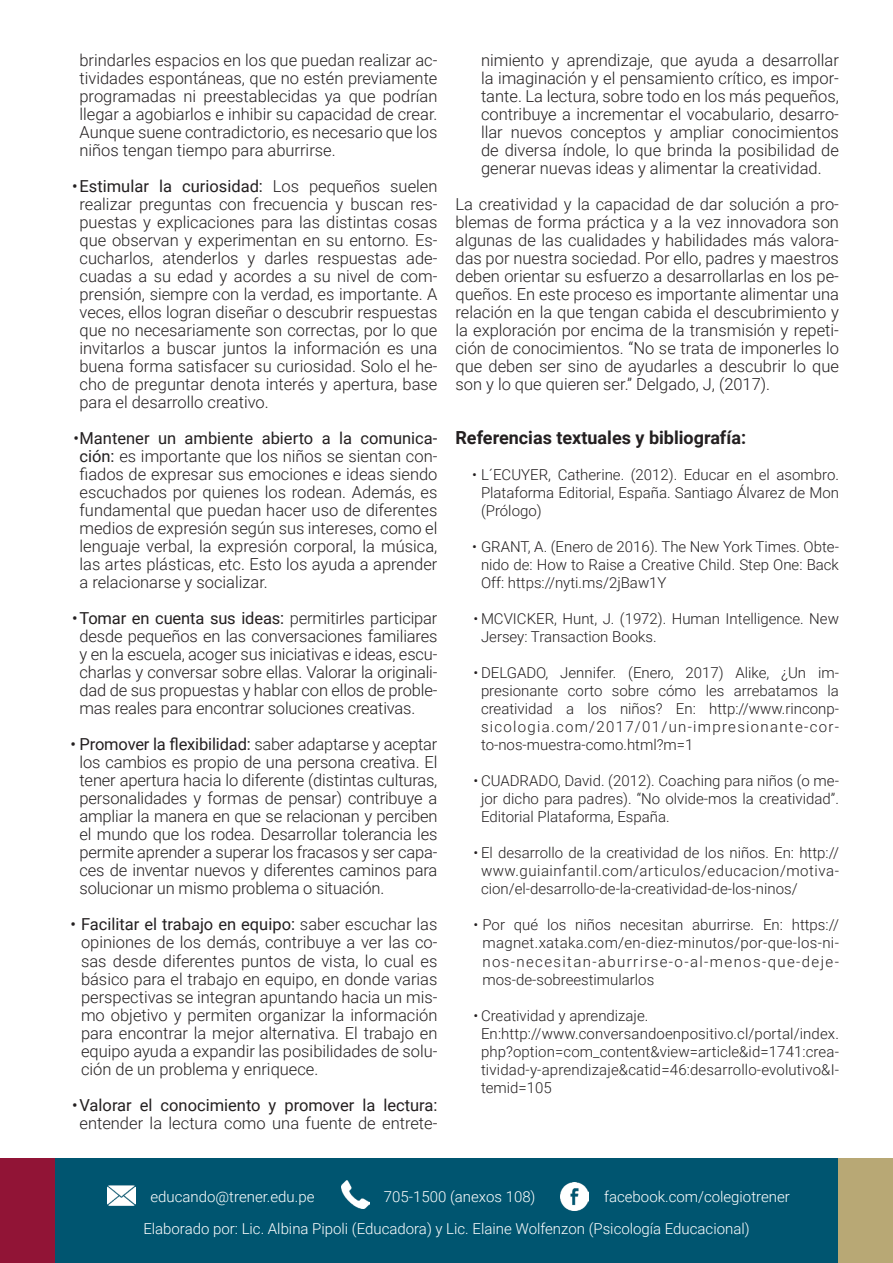
<style>
.page{position:relative;width:893px;height:1263px;background:#fff}
.page>*{position:absolute;margin:0;border:0;box-sizing:border-box;transform-origin:0 0}
.t1{font:700 18px "Roboto";color:#231f20}
.t2{font:300 16.5px/18px "Roboto";color:#231f20;text-align:justify}
.t3{font:16.5px/18px "Roboto";color:#231f20;text-align:center}
.t4{font:300 15px/18px "Roboto";color:#231f20;text-align:justify}
.t5{font:300 15px "Roboto";color:#fff}
.s1{font-weight:400}
.s2{font-weight:300}
</style>
<div class="page">
<div style="left:1px;top:1159px;width:891px;height:104px;background:#005570"></div>
<img style="left:561px;top:1182px;width:28px;height:28px">
<img style="left:341px;top:1180px;width:28px;height:28px">
<img style="left:108px;top:1185px;width:28px;height:21px">
<div style="left:838px;top:1159px;width:55px;height:104px;background:#b8a875"></div>
<div style="left:0;top:1159px;width:54px;height:104px;background:#911436"></div>
<p class="t2" style="left:80px;top:51px;width:359px">brindarles espacios en los que puedan realizar ac&shy;tividades espontáneas, que no estén previamente programadas ni preestablecidas ya que podrían llegar a agobiarlos e inhibir su capacidad de crear.<br>Aunque suene contradictorio, es necesario que los niños tengan tiempo para aburrirse.</p>
<p class="t2" style="left:80px;top:177px;width:359px;text-indent:-8px"><span class="s1">•Estimular la curiosidad:</span> Los pequeños suelen realizar preguntas con frecuencia y buscan res&shy;puestas y explicaciones para las distintas cosas que observan y experimentan en su entorno. Es&shy;cucharlos, atenderlos y darles respuestas ade&shy;cuadas a su edad y acordes a su nivel de com&shy;prensión, siempre con la verdad, es importante. A veces, ellos logran diseñar o descubrir respuestas que no necesariamente son correctas, por lo que invitarlos a buscar juntos la información es una buena forma satisfacer su curiosidad. Solo el he&shy;cho de preguntar denota interés y apertura, base para el desarrollo creativo.</p>
<p class="t2" style="left:80px;top:429px;width:359px;text-indent:-6px"><span class="s1">•Mantener un ambiente abierto a la comunica&shy;ción:</span> es importante que los niños se sientan con&shy;fiados de expresar sus emociones e ideas siendo escuchados por quienes los rodean. Además, es fundamental que puedan hacer uso de diferentes medios de expresión según sus intereses, como el lenguaje verbal, la expresión corporal, la música, las artes plásticas, etc. Esto los ayuda a aprender a relacionarse y socializar.</p>
<p class="t2" style="left:80px;top:609px;width:359px;text-indent:-8px"><span class="s1">•Tomar en cuenta sus ideas:</span> permitirles participar desde pequeños en las conversaciones familiares y en la escuela, acoger sus iniciativas e ideas, escu&shy;charlas y conversar sobre ellas. Valorar la originali&shy;dad de sus propuestas y hablar con ellos de proble&shy;mas reales para encontrar soluciones creativas.</p>
<p class="t2" style="left:80px;top:735px;width:359px;text-indent:-9px"><span class="s1">• Promover la flexibilidad:</span> saber adaptarse y aceptar los cambios es propio de una persona creativa. El tener apertura hacia lo diferente (distintas culturas, personalidades y formas de pensar) contribuye a ampliar la manera en que se relacionan y perciben el mundo que los rodea. Desarrollar tolerancia les permite aprender a superar los fracasos y ser capa&shy;ces de inventar nuevos y diferentes caminos para solucionar un mismo problema o situación.</p>
<p class="t2" style="left:81px;top:915px;width:358px;text-indent:-10px"><span class="s1">• Facilitar el trabajo en equipo:</span> saber escuchar las opiniones de los demás, contribuye a ver las co&shy;sas desde diferentes puntos de vista, lo cual es básico para el trabajo en equipo, en donde varias perspectivas se integran apuntando hacia un mis&shy;mo objetivo y permiten organizar la información para encontrar la mejor alternativa. El trabajo en equipo ayuda a expandir las posibilidades de solu&shy;ción de un problema y enriquece.</p>
<p class="t3" style="left:72px;top:1095px;width:367px">•Valorar el conocimiento y promover la lectura: <span class="s2">entender la lectura como una fuente de entrete-</span></p>
<p class="t2" style="left:481px;top:51px;width:359px">nimiento y aprendizaje, que ayuda a desarrollar la imaginación y el pensamiento crítico, es impor&shy;tante. La lectura, sobre todo en los más pequeños, contribuye a incrementar el vocabulario, desarro&shy;llar nuevos conceptos y ampliar conocimientos de diversa índole, lo que brinda la posibilidad de generar nuevas ideas y alimentar la creatividad.</p>
<p class="t2" style="left:455px;top:195px;width:385px">La creatividad y la capacidad de dar solución a pro&shy;blemas de forma práctica y a la vez innovadora son algunas de las cualidades y habilidades más valora&shy;das por nuestra sociedad. Por ello, padres y maestros deben orientar su esfuerzo a desarrollarlas en los pe&shy;queños. En este proceso es importante alimentar una relación en la que tengan cabida el descubrimiento y la exploración por encima de la transmisión y repeti&shy;ción de conocimientos. “No se trata de imponerles lo que deben ser sino de ayudarles a descubrir lo que son y lo que quieren ser.” Delgado, J, (2017).</p>
<p class="t1" style="left:455px;top:425px;width:292px">Referencias textuales y bibliografía:</p>
<p class="t4" style="left:481px;top:465px;width:359px;text-indent:-9px">• L´ECUYER, Catherine. (2012). Educar en el asombro.<br>Plataforma Editorial, España. Santiago Álvarez de Mon (Prólogo)</p>
<p class="t4" style="left:481px;top:537px;width:359px;text-indent:-9px">• GRANT, A. (Enero de 2016). The New York Times. Obte&shy;nido de: How to Raise a Creative Child. Step One: Back Off: https://nyti.ms/2jBaw1Y</p>
<p class="t4" style="left:481px;top:609px;width:359px;text-indent:-8px">• MCVICKER, Hunt, J. (1972). Human Intelligence. New<br>Jersey: Transaction Books.</p>
<p class="t4" style="left:481px;top:663px;width:359px;text-indent:-8px">• DELGADO, Jennifer. (Enero, 2017) Alike, ¿Un im&shy;presionante corto sobre cómo les arrebatamos la creatividad a los niños? En: http://www.rinconp&shy;sicologia.com/2017/01/un-impresionante-cor&shy;to-nos-muestra-como.html?m=1</p>
<p class="t4" style="left:481px;top:771px;width:359px;text-indent:-8px">• CUADRADO, David. (2012). Coaching para niños (o me&shy;jor dicho para padres). “No olvide-mos la creatividad”.<br>Editorial Plataforma, España.</p>
<p class="t4" style="left:481px;top:843px;width:359px;text-indent:-8px">• El desarrollo de la creatividad de los niños. En: http:// www.guiainfantil.com/articulos/educacion/motiva&shy;cion/el-desarrollo-de-la-creatividad-de-los-ninos/</p>
<p class="t4" style="left:482px;top:915px;width:358px;text-indent:-9px">• Por qué los niños necesitan aburrirse. En: https:// magnet.xataka.com/en-diez-minutos/por-que-los-ni&shy;nos-necesitan-aburrirse-o-al-menos-que-deje&shy;mos-de-sobreestimularlos</p>
<p class="t4" style="left:473px;top:1005px;width:176px">• Creatividad y aprendizaje.</p>
<p class="t4" style="left:481px;top:1023px;width:359px">En:http://www.conversandoenpositivo.cl/portal/index. php?option=com_content&amp;view=article&amp;id=1741:crea&shy;tividad-y-aprendizaje&amp;catid=46:desarrollo-evolutivo&amp;I&shy;temid=105</p>
<p class="t5" style="left:151px;top:1186px;width:165px">educando@trener.edu.pe</p>
<p class="t5" style="left:384px;top:1186px;width:153px">705-1500 (anexos 108)</p>
<p class="t5" style="left:604px;top:1186px;width:187px">facebook.com/colegiotrener</p>
<p class="t5" style="left:143px;top:1218px;width:608px">Elaborado por: Lic. Albina Pipoli (Educadora) y Lic. Elaine Wolfenzon (Psicología Educacional)</p>
</div>
